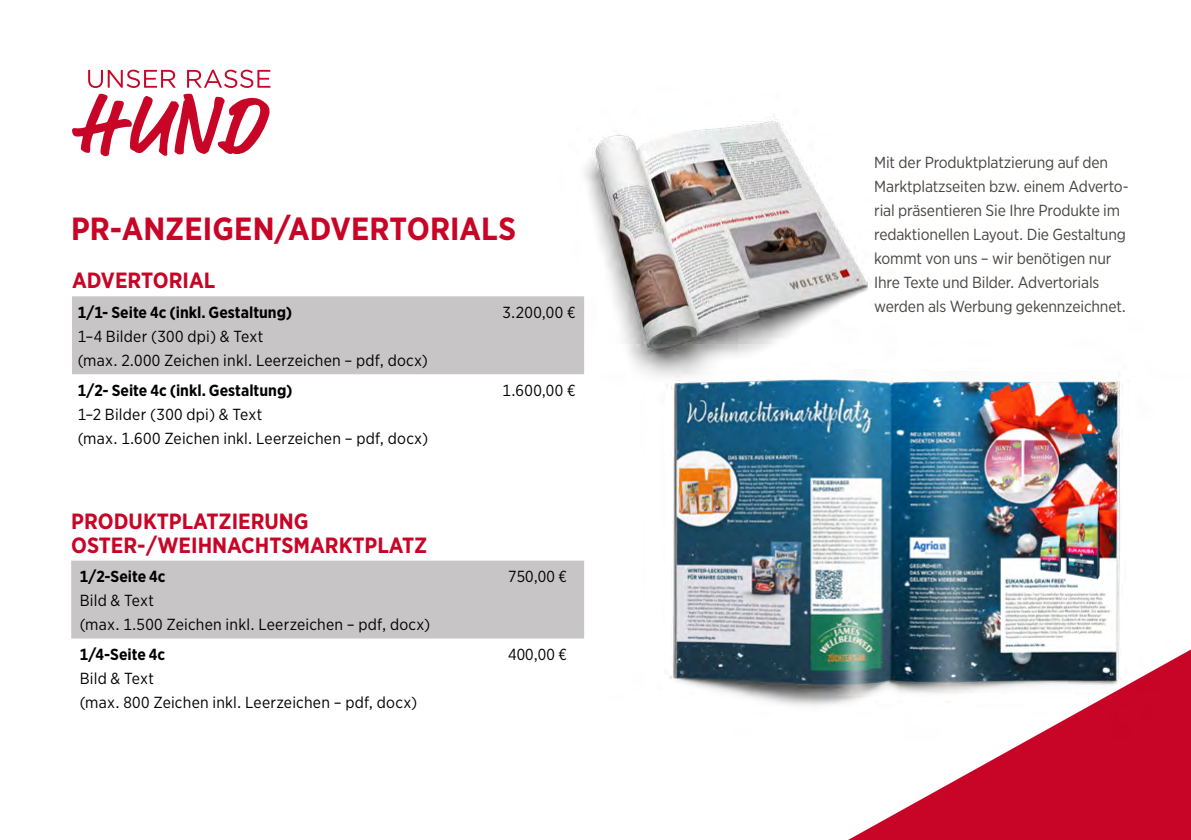
<style>
.page{position:relative;width:1191px;height:840px;background:#fff}
.page>*{position:absolute;margin:0;border:0;box-sizing:border-box;transform-origin:0 0}
.t1{font:700 32px "Gotham Narrow";color:#c80526}
.t2{font:700 22px/24px "Gotham Narrow";color:#c80526}
.t3{font:16px/24px "Gotham Narrow";letter-spacing:.015em;color:#000}
.t4{font:16px/24px "Gotham Narrow";letter-spacing:-.01em;color:#474543}
.t5{font:700 16px "Gotham Narrow";color:#000}
.s1{font-weight:700}
</style>
<div class="page">
<svg style="left:72px;top:70px;width:198px;height:87px"></svg>
<svg style="left:850px;top:740px;width:341px;height:99px;fill:#c80526"></svg>
<img style="left:556px;top:381px;width:635px;height:359px">
<div style="left:71px;top:560px;width:513px;height:78px;background:#c7c5c5"></div>
<div style="left:72px;top:296px;width:410px;height:78px;background:#c7c5c5"></div>
<img style="left:482px;top:117px;width:457px;height:276px">
<p class="t1" style="left:71px;top:208px;width:446px">PR-ANZEIGEN/ADVERTORIALS</p>
<p class="t2" style="left:72px;top:268px;width:145px">ADVERTORIAL</p>
<p class="t5" style="left:78px;top:301px;width:216px">1/1- Seite 4c (inkl. Gestaltung)</p>
<p class="t3" style="left:78px;top:323px;width:352px">1–4 Bilder (300 dpi) &amp; Text<br>(max. 2.000 Zeichen inkl. Leerzeichen – pdf, docx)</p>
<p class="t5" style="left:78px;top:379px;width:216px">1/2- Seite 4c (inkl. Gestaltung)</p>
<p class="t3" style="left:78px;top:401px;width:352px">1–2 Bilder (300 dpi) &amp; Text<br>(max. 1.600 Zeichen inkl. Leerzeichen – pdf, docx)</p>
<p class="t3" style="left:502px;top:299px;width:74px">3.200,00 €</p>
<p class="t3" style="left:502px;top:377px;width:75px">1.600,00 €</p>
<p class="t2" style="left:71px;top:508px;width:358px">PRODUKTPLATZIERUNG<br>OSTER-/WEIHNACHTSMARKTPLATZ</p>
<p class="t3" style="left:80px;top:563px;width:352px"><span class="s1">1/2-Seite 4c<br></span>Bild &amp; Text<br>(max. 1.500 Zeichen inkl. Leerzeichen – pdf, docx)</p>
<p class="t3" style="left:508px;top:563px;width:60px">750,00 €</p>
<p class="t3" style="left:80px;top:641px;width:339px"><span class="s1">1/4-Seite 4c<br></span>Bild &amp; Text<br>(max. 800 Zeichen inkl. Leerzeichen – pdf, docx)</p>
<p class="t3" style="left:508px;top:641px;width:60px">400,00 €</p>
<p class="t4" style="left:874px;top:150px;width:256px">Mit der Produktplatzierung auf den Marktplatzseiten bzw. einem Adverto&shy;rial präsentieren Sie Ihre Produkte im redaktionellen Layout. Die Gestaltung kommt von uns – wir benötigen nur Ihre Texte und Bilder. Advertorials werden als Werbung gekennzeichnet.</p>
</div>
